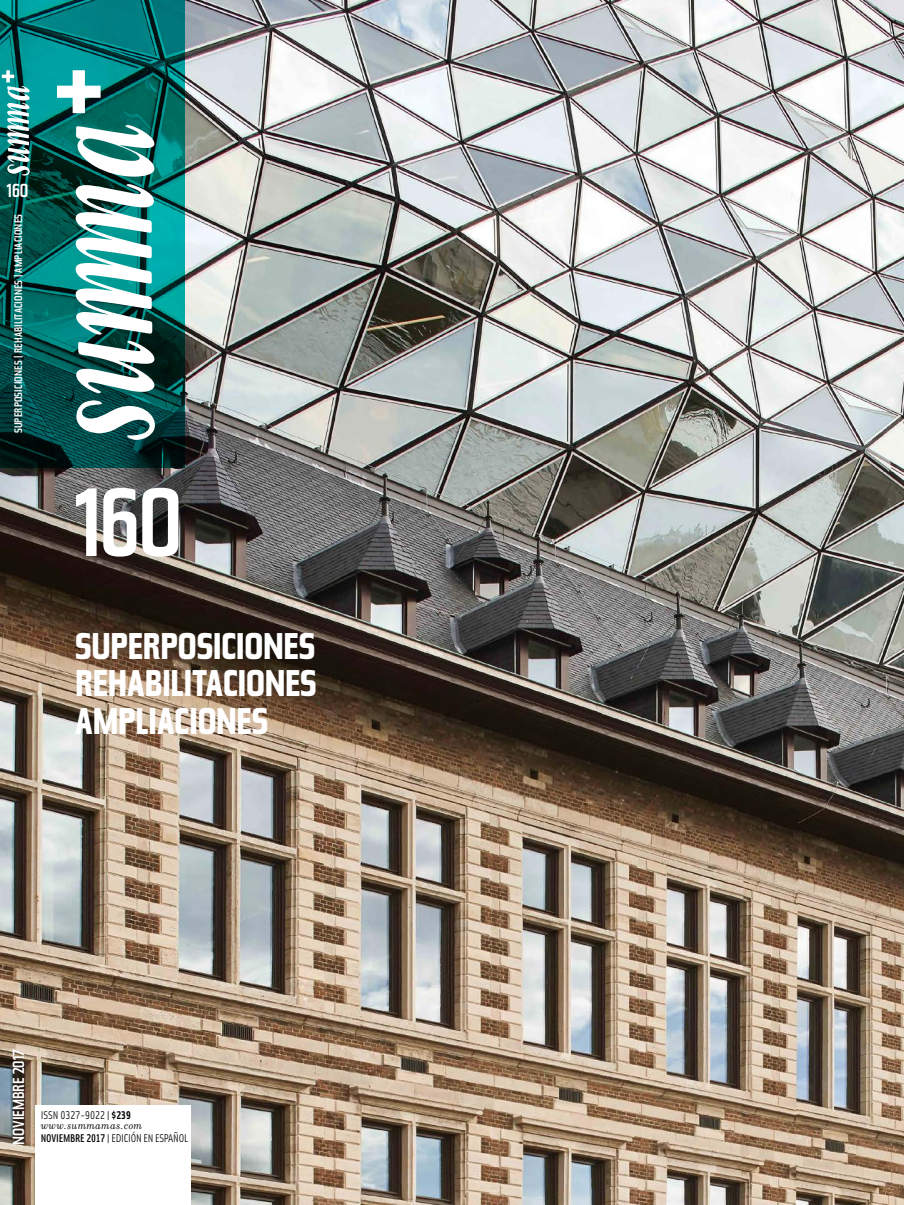
<style>
.page{position:relative;width:904px;height:1205px;background:#fff}
.page>*{position:absolute;margin:0;border:0;box-sizing:border-box;transform-origin:0 0}
.t1{font:500 expanded 97.5px "Tasse";color:#fff}
.t2{font:700 expanded 37.5px/37.5px "Tasse";letter-spacing:-.005em;color:#fff;text-align:justify}
.t3{font:500 expanded 19px "Tasse";color:#fff}
.t4{font:500 expanded 16.25px "Tasse";color:#fff}
.t5{font:italic 11.88px "Filosofia";letter-spacing:.025em;color:#000}
.t6{font:11.25px/22.5px "Solex Regular Lining";letter-spacing:-.02em;color:#000}
.t7{font:500 expanded 11px "Tasse";letter-spacing:.02em;color:#fff}
.s1{font-family:"Solex Bold Lining"}
.s2{font-family:"Solex Medium Lining"}
</style>
<div class="page">
<img style="left:0;top:0;width:904px;height:1205px">
<div style="left:35px;top:1144px;width:156px;height:61px;background:#fff"></div>
<div style="left:35px;top:1105px;width:156px;height:41px;background:#fff"></div>
<svg style="left:0;top:0;width:184px;height:468px;background:#005f5c"></svg>
<svg style="left:75px;top:125px;width:79px;height:52px"></svg>
<svg style="left:57px;top:70px;width:44px;height:43px"></svg>
<svg style="left:76px;top:341px;width:78px;height:52px"></svg>
<svg style="left:76px;top:400px;width:79px;height:40px"></svg>
<svg style="left:76px;top:184px;width:78px;height:151px"></svg>
<svg style="left:2px;top:70px;width:28px;height:106px"></svg>
<p class="t3" style="left:7px;top:180px;width:23px">160</p>
<p class="t7" style="left:12px;top:433px;width:220px;rotate:-90deg">Superposiciones | Rehabilitaciones | Ampliaciones</p>
<p class="t1" style="left:75px;top:469px;width:109px">160</p>
<p class="t2" style="left:75px;top:627px;width:241px">SUPERPOSICIONES REHABILITACIONES AMPLIACIONES</p>
<p class="t4" style="left:10px;top:1144px;width:97px;rotate:-90deg">Noviembre 2017</p>
<p class="t6" style="left:41px;top:1103px;width:149px">ISSN 0327-9022 | <span class="s1">$239<br></span><span class="s2">NOVIEMBRE 2017</span> | EDICIÓN EN ESPAÑOL</p>
<p class="t5" style="left:41px;top:1119px;width:103px">www.summamas.com</p>
</div>
